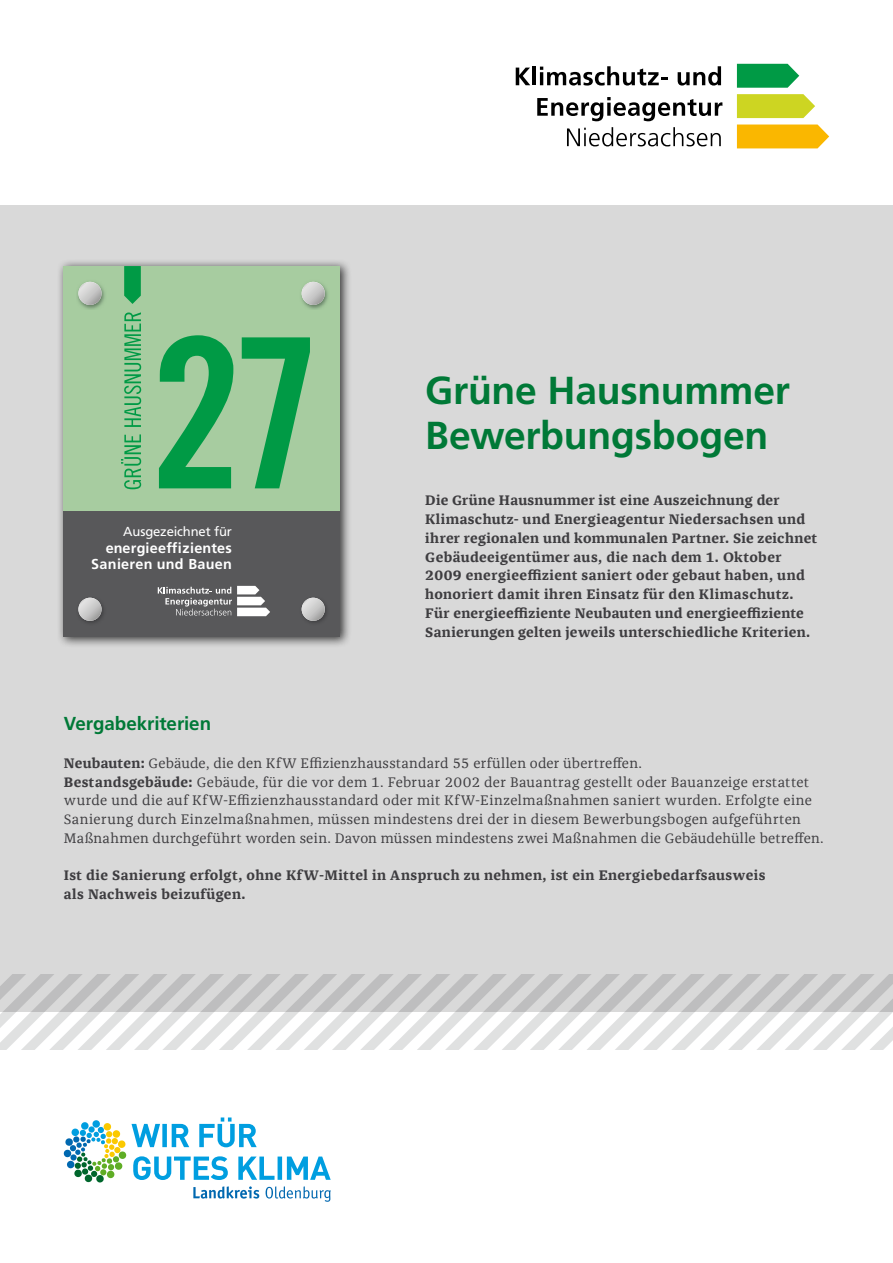
<style>
.page{position:relative;width:893px;height:1263px;background:#fff}
.page>*{position:absolute;margin:0;border:0;box-sizing:border-box;transform-origin:0 0}
.t1{font:209.1px "Trade Gothic LT Bold Cond Twenty";color:#009a45}
.t2{font:700 39px/45px "Frutiger LT";letter-spacing:-.005em;color:#007937}
.t3{font:700 18.75px "Frutiger LT";letter-spacing:-.005em;color:#007937}
.t4{font:700 14.4px/16.4px "Frutiger LT";letter-spacing:.02em;color:#fff;text-align:right}
.t5{font:700 14.25px/18.8px "Franziska Offc";letter-spacing:.025em;color:#3e3d40}
.t6{font:14.25px/18.8px "Franziska Offc";letter-spacing:.025em;color:#3e3d40}
.t7{font:13.05px "Frutiger LT";letter-spacing:-.01em;color:#fff}
.s1{font-weight:700}
</style>
<div class="page">
<svg style="left:737px;top:64px;width:62px;height:24px"></svg>
<svg style="left:737px;top:94px;width:78px;height:24px;background:#d0d833"></svg>
<div style="left:737px;top:125px;width:92px;height:23px;background:#fab700"></div>
<svg style="left:516px;top:68px;width:14px;height:17px"></svg>
<hr style="left:533px;top:66px;width:3px;height:19px;background:#000">
<svg style="left:540px;top:66px;width:127px;height:20px"></svg>
<svg style="left:678px;top:66px;width:43px;height:20px"></svg>
<svg style="left:537px;top:97px;width:185px;height:24px"></svg>
<svg style="left:567px;top:127px;width:154px;height:19px"></svg>
<div style="left:0;top:205px;width:893px;height:806px;background:#d9d9d9"></div>
<div style="left:57px;top:259px;width:294px;height:389px;background:#000;opacity:.75"></div>
<div style="left:64px;top:511px;width:276px;height:126px;background:#58585a"></div>
<div style="left:64px;top:266px;width:276px;height:245px;background:#a7cca0"></div>
<svg style="left:121px;top:312px;width:20px;height:177px"></svg>
<svg style="left:124px;top:266px;width:17px;height:38px"></svg>
<svg style="left:158px;top:586px;width:112px;height:30px"></svg>
<img style="left:77px;top:281px;width:28px;height:28px">
<svg style="left:78px;top:282px;width:24px;height:23px"></svg>
<img style="left:301px;top:281px;width:27px;height:28px">
<svg style="left:302px;top:282px;width:23px;height:23px"></svg>
<img style="left:85px;top:597px;width:19px;height:26px">
<svg style="left:78px;top:598px;width:24px;height:23px"></svg>
<img style="left:301px;top:597px;width:26px;height:26px">
<svg style="left:302px;top:598px;width:23px;height:23px"></svg>
<svg style="left:0;top:974px;width:893px;height:75px"></svg>
<svg style="left:63px;top:1117px;width:268px;height:85px"></svg>
<h1 class="t1" style="left:150px;top:287px;width:175px">27</h1>
<p class="t7" style="left:123px;top:523px;width:110px">Ausgezeichnet für</p>
<p class="t4" style="left:91px;top:539px;width:142px">energieeffizientes<br>Sanieren und Bauen</p>
<h2 class="t2" style="left:425px;top:368px;width:366px">Grüne Hausnummer<br>Bewerbungsbogen</h2>
<p class="t5" style="left:425px;top:491px;width:393px">Die Grüne Hausnummer ist eine Auszeichnung der Klimaschutz- und Energieagentur Niedersachsen und ihrer regionalen und kommunalen Partner. Sie zeichnet Gebäudeeigentümer aus, die nach dem 1. Oktober 2009 energieeffizient saniert oder gebaut haben, und honoriert damit ihren Einsatz für den Klimaschutz.<br>Für energieeffiziente Neubauten und energieeffiziente Sanierungen gelten jeweils unterschiedliche Kriterien.</p>
<h3 class="t3" style="left:64px;top:713px;width:149px">Vergabekriterien</h3>
<p class="t6" style="left:64px;top:754px;width:761px"><span class="s1">Neubauten:</span> Gebäude, die den KfW Effizienzhausstandard 55 erfüllen oder übertreffen.<br><span class="s1">Bestandsgebäude:</span> Gebäude, für die vor dem 1. Februar 2002 der Bauantrag gestellt oder Bauanzeige erstattet wurde und die auf KfW-Effizienzhausstandard oder mit KfW-Einzelmaßnahmen saniert wurden. Erfolgte eine Sanierung durch Einzelmaßnahmen, müssen mindestens drei der in diesem Bewerbungsbogen aufgeführten Maßnahmen durchgeführt worden sein. Davon müssen mindestens zwei Maßnahmen die Gebäudehülle betreffen.</p>
<p class="t5" style="left:64px;top:866px;width:703px">Ist die Sanierung erfolgt, ohne KfW-Mittel in Anspruch zu nehmen, ist ein Energiebedarfsausweis als Nachweis beizufügen.</p>
</div>
